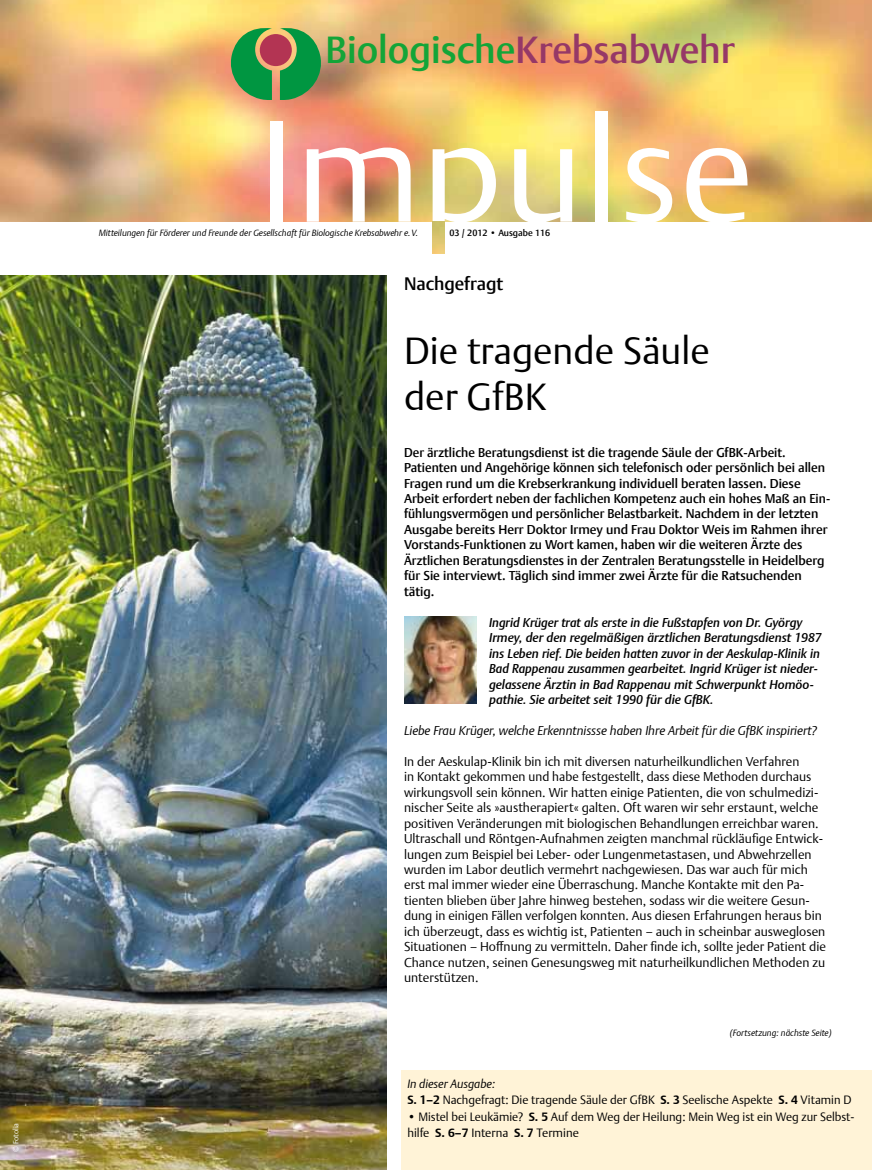
<style>
.page{position:relative;width:872px;height:1170px;background:#fff}
.page>*{position:absolute;margin:0;border:0;box-sizing:border-box;transform-origin:0 0}
.t1{font:300 142.5px "Thieme Argo 2011";letter-spacing:.01em;color:#fff}
.t2{font:300 37.5px/46.3px "Thieme Argo 2011";color:#000}
.t3{font:500 37.5px "Thieme Argo 2011";color:#13a538}
.t4{font:500 18px "Thieme Argo 2011";color:#000}
.t5{font:300 12.75px/15.5px "Thieme Argo 2011";color:#000}
.t6{font:500 12.75px/15.5px "Thieme Argo 2011";color:#000}
.t7{font:italic 500 12.75px/15.5px "Thieme Argo 2011";color:#000}
.t8{font:italic 300 12.75px "Thieme Argo 2011";color:#000}
.t9{font:300 12px/16.5px "Thieme Argo 2011";color:#000}
.t10{font:italic 300 9px "Thieme Argo 2011";color:#000}
.t11{font:500 9px "Thieme Argo 2011";color:#000}
.t12{font:300 7.5px "Thieme Argo 2011";letter-spacing:-.01em;color:#fff}
.s1{color:#963867}
.s2{font-style:italic}
.s3{font-weight:700}
</style>
<div class="page">
<img style="left:0;top:0;width:872px;height:221px">
<div style="left:260px;top:34px;width:32px;height:32px;background:#b33453;border-radius:50%"></div>
<svg style="left:280px;top:28px;width:41px;height:72px;background:#4e9251"></svg>
<svg style="left:231px;top:28px;width:41px;height:72px;background:#549450"></svg>
<div style="left:401px;top:1069px;width:471px;height:100px;background:#fff3d7"></div>
<img style="left:432px;top:221px;width:12px;height:32px">
<img style="left:1px;top:275px;width:385px;height:894px">
<img style="left:404px;top:616px;width:72px;height:88px">
<p class="t12" style="left:11px;top:1152px;width:31px;rotate:-90deg">© Fotolia</p>
<h2 class="t3" style="left:325px;top:24px;width:411px">Biologische<span class="s1">Krebsabwehr</span></h2>
<h1 class="t1" style="left:258px;top:77px;width:497px">Impulse</h1>
<p class="t11" style="left:449px;top:227px;width:102px">03 / 2012 • Ausgabe 116</p>
<p class="t10" style="left:99px;top:227px;width:321px">Mitteilungen für Förderer und Freunde der Gesellschaft für Biologische Krebsabwehr e.V.</p>
<h3 class="t4" style="left:404px;top:271px;width:101px">Nachgefragt</h3>
<h2 class="t2" style="left:404px;top:326px;width:307px">Die tragende Säule der GfBK</h2>
<p class="t6" style="left:404px;top:444px;width:427px">Der ärztliche Beratungsdienst ist die tragende Säule der GfBK-Arbeit.<br>Patienten und Angehörige können sich telefonisch oder persönlich bei allen Fragen rund um die Krebserkrankung individuell beraten lassen. Diese Arbeit erfordert neben der fachlichen Kompetenz auch ein hohes Maß an Ein&shy;fühlungsvermögen und persönlicher Belastbarkeit. Nachdem in der letzten Ausgabe bereits Herr Doktor Irmey und Frau Doktor Weis im Rahmen ihrer Vorstands-Funktionen zu Wort kamen, haben wir die weiteren Ärzte des Ärztlichen Beratungsdienstes in der Zentralen Beratungsstelle in Heidelberg für Sie interviewt. Täglich sind immer zwei Ärzte für die Ratsuchenden tätig.</p>
<p class="t7" style="left:489px;top:614px;width:334px">Ingrid Krüger trat als erste in die Fußstapfen von Dr. György Irmey, der den regelmäßigen ärztlichen Beratungsdienst 1987 ins Leben rief. Die beiden hatten zuvor in der Aeskulap-Klinik in Bad Rappenau zusammen gearbeitet. Ingrid Krüger ist nieder&shy;gelassene Ärztin in Bad Rappenau mit Schwerpunkt Homöo&shy;pathie. Sie arbeitet seit 1990 für die GfBK.</p>
<p class="t8" style="left:404px;top:722px;width:414px">Liebe Frau Krüger, welche Erkenntnissse haben Ihre Arbeit für die GfBK inspiriert?</p>
<p class="t5" style="left:404px;top:753px;width:423px">In der Aeskulap-Klinik bin ich mit diversen naturheilkundlichen Verfahren<br>in Kontakt gekommen und habe festgestellt, dass diese Methoden durchaus wirkungsvoll sein können. Wir hatten einige Patienten, die von schulmedizi&shy;nischer Seite als »austherapiert« galten. Oft waren wir sehr erstaunt, welche positiven Veränderungen mit biologischen Behandlungen erreichbar waren.<br>Ultraschall und Röntgen-Aufnahmen zeigten manchmal rückläufige Entwick&shy;lungen zum Beispiel bei Leber- oder Lungenmetastasen, und Abwehrzellen wurden im Labor deutlich vermehrt nachgewiesen. Das war auch für mich erst mal immer wieder eine Überraschung. Manche Kontakte mit den Pa&shy;tienten blieben über Jahre hinweg bestehen, sodass wir die weitere Gesun&shy;dung in einigen Fällen verfolgen konnten. Aus diesen Erfahrungen heraus bin ich überzeugt, dass es wichtig ist, Patienten – auch in scheinbar ausweglosen Situationen – Hoffnung zu vermitteln. Daher finde ich, sollte jeder Patient die Chance nutzen, seinen Genesungsweg mit naturheilkundlichen Methoden zu unterstützen.</p>
<p class="t10" style="left:730px;top:1026px;width:103px">(Fortsetzung: nächste Seite)</p>
<p class="t9" style="left:407px;top:1074px;width:445px"><span class="s2">In dieser Ausgabe:<br></span><span class="s3">S. 1–2</span> Nachgefragt: Die tragende Säule der GfBK <span class="s3">S. 3</span> Seelische Aspekte <span class="s3">S. 4</span> Vitamin D</p>
<p class="t9" style="left:407px;top:1107px;width:448px">• Mistel bei Leukämie? <span class="s3">S. 5</span> Auf dem Weg der Heilung: Mein Weg ist ein Weg zur Selbst&shy;hilfe <span class="s3">S. 6–7</span> Interna <span class="s3">S. 7</span> Termine</p>
</div>
